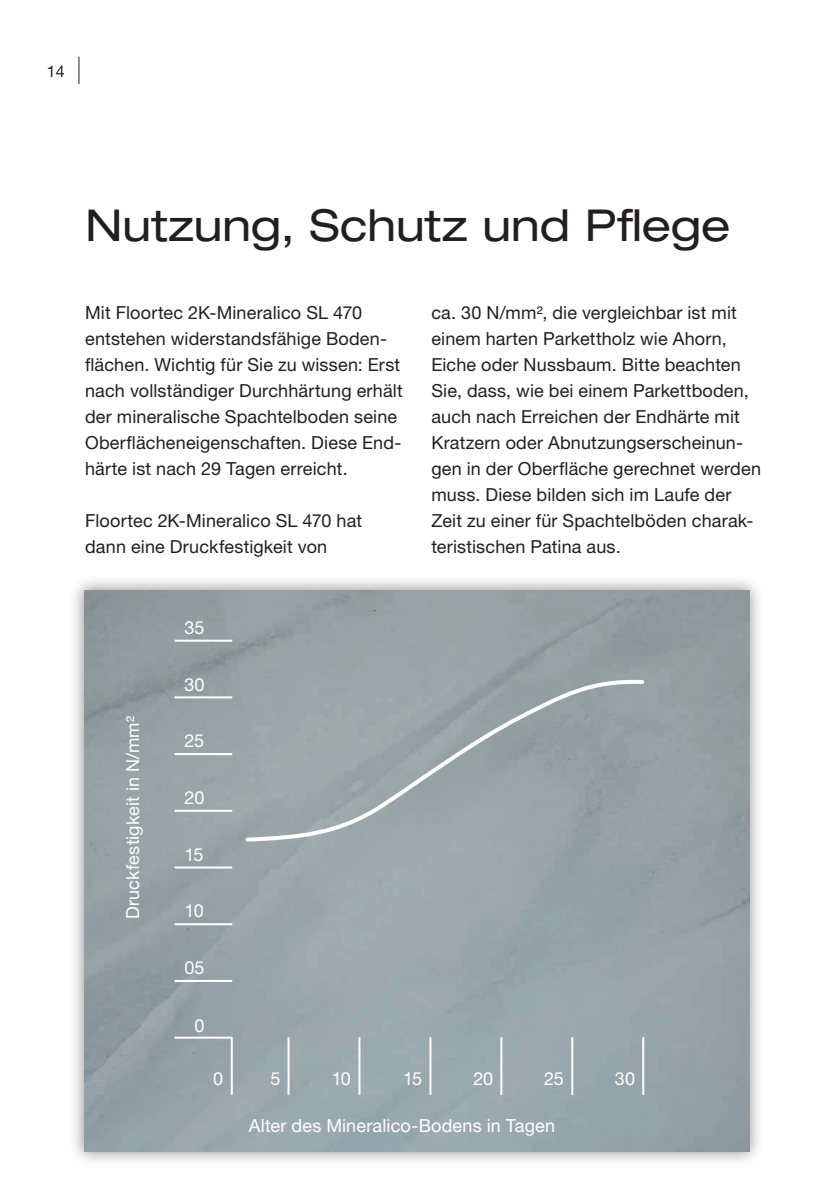
<style>
.page{position:relative;width:840px;height:1191px;background:#fff}
.page>*{position:absolute;margin:0;border:0;box-sizing:border-box;transform-origin:0 0}
.t1{font:expanded 44px "Helvetica Neue LT Pro";letter-spacing:.005em;color:#231f20}
.t2{font:18px/26px "Helvetica Neue LT Pro";letter-spacing:.01em;color:#231f20}
.t3{font:18px "Helvetica Neue LT Pro";letter-spacing:.01em;color:#fff}
.t4{font:16px "Helvetica Neue LT Pro";color:#231f20}
</style>
<div class="page">
<svg style="left:78px;top:57px;width:1px;height:27px"></svg>
<div style="left:69px;top:574px;width:695px;height:592px;background:#231f20;opacity:.5"></div>
<img style="left:84px;top:590px;width:664px;height:561px">
<hr style="left:174px;top:1036px;width:58px;height:2px;background:#fff">
<hr style="left:174px;top:980px;width:58px;height:2px;background:#fff">
<hr style="left:174px;top:923px;width:58px;height:2px;background:#fff">
<hr style="left:174px;top:866px;width:58px;height:2px;background:#fff">
<hr style="left:174px;top:810px;width:58px;height:2px;background:#fff">
<hr style="left:174px;top:753px;width:58px;height:2px;background:#fff">
<hr style="left:174px;top:696px;width:58px;height:2px;background:#fff">
<hr style="left:174px;top:639px;width:58px;height:2px;background:#fff">
<hr style="left:231px;top:1037px;width:2px;height:57px;background:#fff">
<svg style="left:243px;top:678px;width:403px;height:166px;background:#9ba6a8"></svg>
<hr style="left:287px;top:1037px;width:2px;height:57px;background:#fff">
<hr style="left:358px;top:1037px;width:2px;height:57px;background:#fff">
<hr style="left:429px;top:1037px;width:2px;height:57px;background:#fff">
<hr style="left:500px;top:1037px;width:2px;height:57px;background:#fff">
<hr style="left:571px;top:1037px;width:2px;height:57px;background:#fff">
<hr style="left:642px;top:1037px;width:2px;height:57px;background:#fff">
<p class="t4" style="left:47px;top:61px;width:19px">14</p>
<h1 class="t1" style="left:85px;top:200px;width:646px">Nutzung, Schutz und Pflege</h1>
<p class="t2" style="left:85px;top:299px;width:319px">Mit Floortec 2K-Mineralico SL 470 entstehen widerstandsfähige Boden&shy;flächen. Wichtig für Sie zu wissen: Erst nach vollständiger Durchhärtung erhält der mineralische Spachtelboden seine Oberflächeneigenschaften. Diese End&shy;härte ist nach 29 Tagen erreicht.</p>
<p class="t2" style="left:85px;top:507px;width:278px">Floortec 2K-Mineralico SL 470 hat dann eine Druckfestigkeit von</p>
<p class="t3" style="left:184px;top:617px;width:22px">35</p>
<p class="t3" style="left:122px;top:919px;width:205px;rotate:-90deg">Druckfestigkeit in N/mm²</p>
<p class="t3" style="left:184px;top:673px;width:22px">30</p>
<p class="t3" style="left:184px;top:730px;width:21px">25</p>
<p class="t3" style="left:184px;top:787px;width:21px">20</p>
<p class="t3" style="left:184px;top:843px;width:21px">15</p>
<p class="t3" style="left:184px;top:900px;width:21px">10</p>
<p class="t3" style="left:184px;top:957px;width:22px">05</p>
<p class="t3" style="left:194px;top:1014px;width:12px">0</p>
<p class="t2" style="left:431px;top:299px;width:331px">ca. 30 N/mm², die vergleichbar ist mit einem harten Parkettholz wie Ahorn, Eiche oder Nussbaum. Bitte beachten Sie, dass, wie bei einem Parkettboden, auch nach Erreichen der Endhärte mit Kratzern oder Abnutzungserscheinun&shy;gen in der Oberfläche gerechnet werden muss. Diese bilden sich im Laufe der Zeit zu einer für Spachtelböden charak&shy;teristischen Patina aus.</p>
<p class="t3" style="left:213px;top:1067px;width:12px">0</p>
<p class="t3" style="left:270px;top:1067px;width:12px">5</p>
<p class="t3" style="left:331px;top:1067px;width:21px">10</p>
<p class="t3" style="left:403px;top:1067px;width:21px">15</p>
<p class="t3" style="left:473px;top:1067px;width:21px">20</p>
<p class="t3" style="left:543px;top:1067px;width:21px">25</p>
<p class="t3" style="left:614px;top:1067px;width:22px">30</p>
<p class="t3" style="left:249px;top:1115px;width:307px">Alter des Mineralico-Bodens in Tagen</p>
</div>
